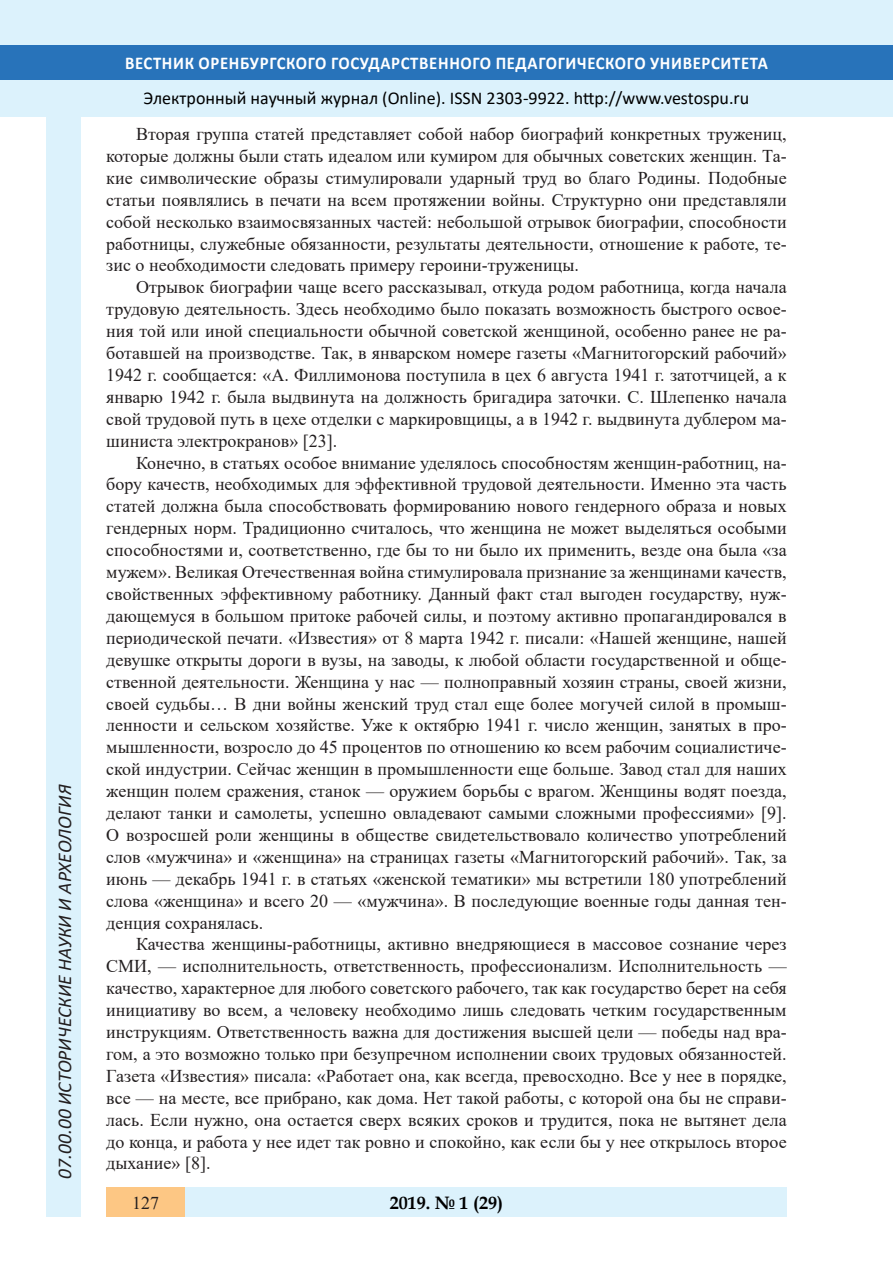
<style>
.page{position:relative;width:893px;height:1263px;background:#fff}
.page>*{position:absolute;margin:0;border:0;box-sizing:border-box;transform-origin:0 0}
.t1{font:italic 19.5px "Calibri";color:#231f20}
.Стиль2{font:18px/21.9px "Times New Roman";color:#231f20;text-align:justify}
.t2{font:18px "Calibri";color:#000}
.t3{font:700 18px "Calibri";letter-spacing:.04em;color:#fff;scale:.93 1}
.t4{font:700 18px "Book Antiqua";color:#000}
</style>
<div class="page">
<div style="left:0;top:0;width:893px;height:116px;background:#dcf2fc"></div>
<div style="left:0;top:45px;width:893px;height:34px;background:#2873ba"></div>
<div style="left:47px;top:116px;width:34px;height:1101px;background:#dcf2fc"></div>
<div style="left:106px;top:1188px;width:681px;height:29px;background:#dcf2fc"></div>
<div style="left:106px;top:1188px;width:79px;height:29px;background:#fdc784"></div>
<p class="t1" style="left:51px;top:1179px;width:395px;rotate:-90deg">07.00.00 ИСТОРИЧЕСКИЕ НАУКИ И АРХЕОЛОГИЯ</p>
<p class="t1" style="left:51px;top:1105px;width:206px;rotate:-90deg">БИОЛОГИЧЕСКИЕ НАУКИ</p>
<p class="t1" style="left:51px;top:1169px;width:11px;rotate:-90deg">3</p>
<p class="t3" style="left:125px;top:50px;width:693px">ВЕСТНИК ОРЕНБУРГСКОГО ГОСУДАРСТВЕННОГО ПЕДАГОГИЧЕСКОГО УНИВЕРСИТЕТА</p>
<p class="t2" style="left:144px;top:85px;width:607px">Электронный научный журнал (Online). ISSN 2303-9922. http://www.vestospu.ru</p>
<p class="t2" style="left:583px;top:85px;width:13px">t</p>
<p class="t2" style="left:583px;top:85px;width:13px">t</p>
<p class="Стиль2" style="left:106px;top:122px;width:682px;text-indent:30px">Вторая группа статей представляет собой набор биографий конкретных тружениц, которые должны были стать идеалом или кумиром для обычных советских женщин. Та&shy;кие символические образы стимулировали ударный труд во благо Родины. Подобные статьи появлялись в печати на всем протяжении войны. Структурно они представляли собой несколько взаимосвязанных частей: небольшой отрывок биографии, способности работницы, служебные обязанности, результаты деятельности, отношение к работе, те&shy;зис о необходимости следовать примеру героини-труженицы.</p>
<p class="Стиль2" style="left:106px;top:276px;width:682px;text-indent:30px">Отрывок биографии чаще всего рассказывал, откуда родом работница, когда начала трудовую деятельность. Здесь необходимо было показать возможность быстрого освое&shy;ния той или иной специальности обычной советской женщиной, особенно ранее не ра&shy;ботавшей на производстве. Так, в январском номере газеты «Магнитогорский рабочий» 1942 г. сообщается: «А. Филлимонова поступила в цех 6 августа 1941 г. затотчицей, а к январю 1942 г. была выдвинута на должность бригадира заточки. С. Шлепенко начала свой трудовой путь в цехе отделки с маркировщицы, а в 1942 г. выдвинута дублером ма&shy;шиниста электрокранов» [23].</p>
<p class="Стиль2" style="left:106px;top:451px;width:682px;text-indent:30px">Конечно, в статьях особое внимание уделялось способностям женщин-работниц, на&shy;бору качеств, необходимых для эффективной трудовой деятельности. Именно эта часть статей должна была способствовать формированию нового гендерного образа и новых гендерных норм. Традиционно считалось, что женщина не может выделяться особыми способностями и, соответственно, где бы то ни было их применить, везде она была «за мужем». Великая Отечественная война стимулировала признание за женщинами качеств, свойственных эффективному работнику. Данный факт стал выгоден государству, нуж&shy;дающемуся в большом притоке рабочей силы, и поэтому активно пропагандировался в периодической печати. «Известия» от 8 марта 1942 г. писали: «Нашей женщине, нашей девушке открыты дороги в вузы, на заводы, к любой области государственной и обще&shy;ственной деятельности. Женщина у нас — полноправный хозяин страны, своей жизни, своей судьбы… В дни войны женский труд стал еще более могучей силой в промыш&shy;ленности и сельском хозяйстве. Уже к октябрю 1941 г. число женщин, занятых в про&shy;мышленности, возросло до 45 процентов по отношению ко всем рабочим социалистиче&shy;ской индустрии. Сейчас женщин в промышленности еще больше. Завод стал для наших женщин полем сражения, станок — оружием борьбы с врагом. Женщины водят поезда, делают танки и самолеты, успешно овладевают самыми сложными профессиями» [9].<br>О возросшей роли женщины в обществе свидетельствовало количество употреблений слов «мужчина» и «женщина» на страницах газеты «Магнитогорский рабочий». Так, за июнь — декабрь 1941 г. в статьях «женской тематики» мы встретили 180 употреблений слова «женщина» и всего 20 — «мужчина». В последующие военные годы данная тен&shy;денция сохранялась.</p>
<p class="Стиль2" style="left:106px;top:933px;width:682px;text-indent:30px">Качества женщины-работницы, активно внедряющиеся в массовое сознание через СМИ, — исполнительность, ответственность, профессионализм. Исполнительность — качество, характерное для любого советского рабочего, так как государство берет на себя инициативу во всем, а человеку необходимо лишь следовать четким государственным инструкциям. Ответственность важна для достижения высшей цели — победы над вра&shy;гом, а это возможно только при безупречном исполнении своих трудовых обязанностей.<br>Газета «Известия» писала: «Работает она, как всегда, превосходно. Все у нее в порядке, все — на месте, все прибрано, как дома. Нет такой работы, с которой она бы не справи&shy;лась. Если нужно, она остается сверх всяких сроков и трудится, пока не вытянет дела до конца, и работа у нее идет так ровно и спокойно, как если бы у нее открылось второе дыхание» [8].</p>
<p class="t4" style="left:390px;top:1190px;width:115px">2019. № 1 (29)</p>
<p class="Стиль2" style="left:132px;top:1191px;width:28px">127</p>
<p class="t4" style="left:460px;top:1190px;width:39px">2 6</p>
<p class="t4" style="left:417px;top:1190px;width:10px">8</p>
<p class="t4" style="left:488px;top:1190px;width:10px">5</p>
</div>
